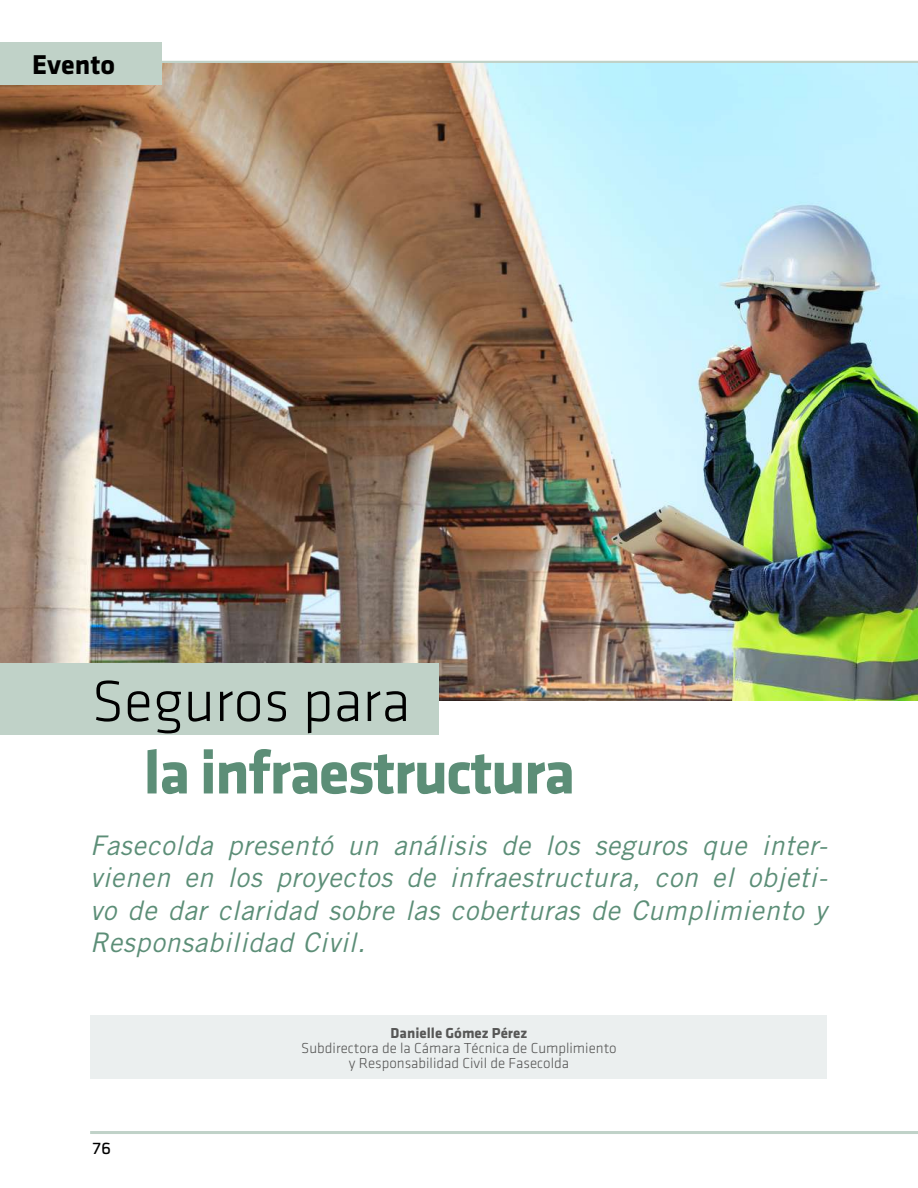
<style>
.page{position:relative;width:918px;height:1188px;background:#fff}
.page>*{position:absolute;margin:0;border:0;box-sizing:border-box;transform-origin:0 0}
.t1{font:700 63px "Klavika";letter-spacing:-.03em;color:#5c8e77}
.t2{font:300 60px "Klavika";color:#000}
.t3{font:700 28.2px "Klavika";color:#000}
.t4{font:italic 27px/32.4px "Trade Gothic LT Std";letter-spacing:.025em;color:#5c8e77;text-align:justify}
.t5{font:15px/15px "Klavika Light TF";color:#575756;text-align:center}
.t6{font:700 15px "Klavika";color:#575756}
.t7{font:15px "Collator";color:#000}
</style>
<div class="page">
<hr style="left:90px;top:1131px;width:828px;height:3px;background:#c0d2c8">
<hr style="left:0;top:61px;width:918px;height:3px;background:#c0d2c8">
<img style="left:0;top:63px;width:918px;height:637px">
<div style="left:0;top:664px;width:439px;height:71px;background:#c0d2c8"></div>
<div style="left:0;top:42px;width:162px;height:42px;background:#c0d2c8"></div>
<div style="left:90px;top:1015px;width:737px;height:63px;background:#ebefef"></div>
<p class="t3" style="left:32px;top:49px;width:85px">Evento</p>
<h2 class="t2" style="left:92px;top:670px;width:320px">Seguros para</h2>
<h1 class="t1" style="left:143px;top:738px;width:433px">la infraestructura</h1>
<p class="t4" style="left:90px;top:830px;width:739px">Fasecolda presentó un análisis de los seguros que inter&shy;vienen en los proyectos de infraestructura, con el objeti&shy;vo de dar claridad sobre las coberturas de Cumplimiento y Responsabilidad Civil.</p>
<p class="t7" style="left:92px;top:1140px;width:20px">76</p>
<p class="t6" style="left:391px;top:1025px;width:138px">Danielle Gómez Pérez</p>
<p class="t5" style="left:301px;top:1041px;width:317px">Subdirectora de la Cámara Técnica de Cumplimiento y Responsabilidad Civil de Fasecolda</p>
</div>
